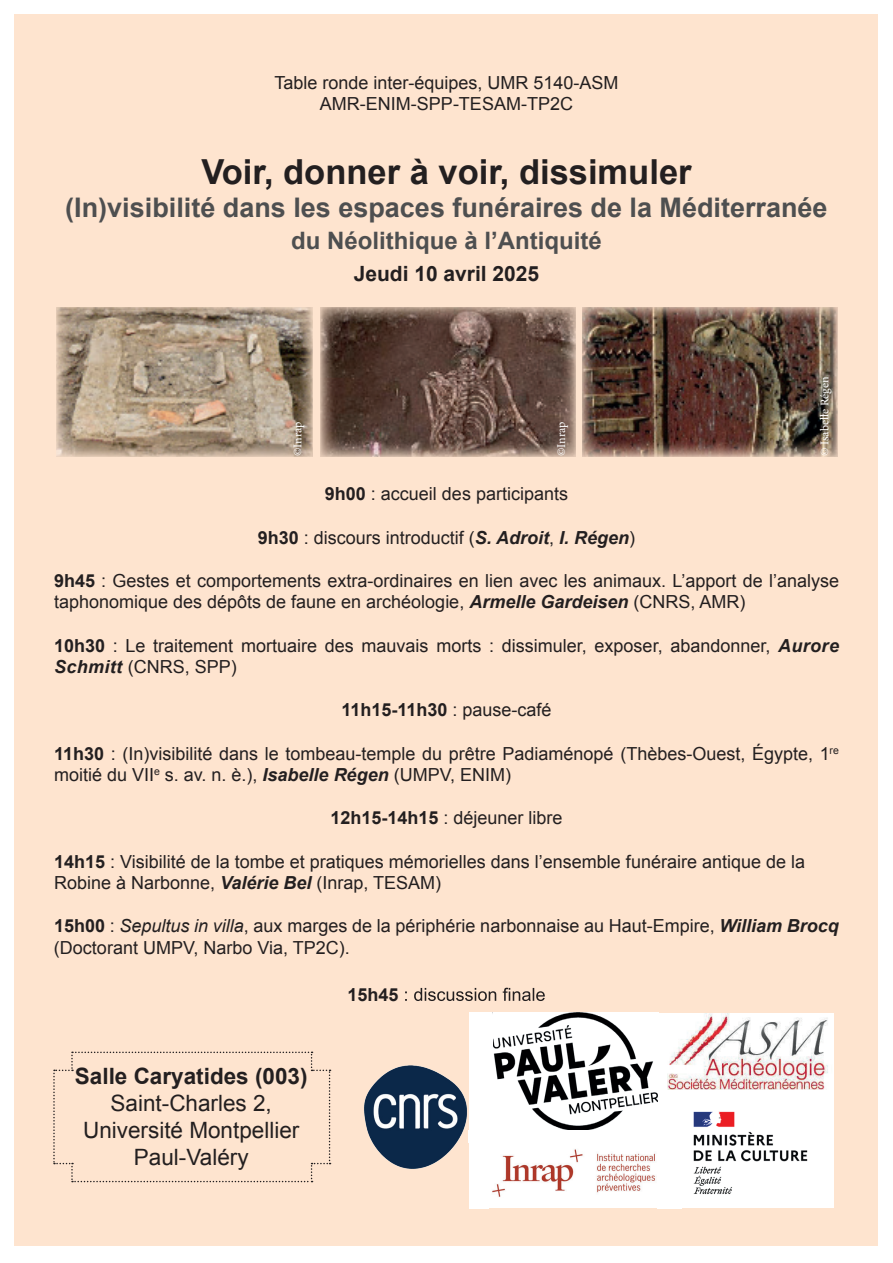
<style>
.page{position:relative;width:893px;height:1263px;background:#fff}
.page>*{position:absolute;margin:0;border:0;box-sizing:border-box;transform-origin:0 0}
.t1{font:700 34.5px "Arial";color:#231f20}
.t2{font:700 27px "Arial";color:#4e4f50}
.t3{font:700 24px "Arial";color:#4e4f50}
.t4{font:22.5px/27px "Arial";color:#231f20;text-align:center}
.t5{font:700 22.5px "Arial";color:#231f20}
.t6{font:700 21px "Arial";color:#231f20}
.t7{font:18px/21.6px "Arial";color:#231f20}
.t8{font:700 18px "Arial";color:#231f20}
.t9{font:12px "Minion Pro";color:#fff}
.s1{font-weight:700}
.s2{font-weight:700;font-style:italic}
.s3{font-weight:400}
.s4{font-style:italic}
</style>
<div class="page">
<div style="left:15px;top:15px;width:863px;height:1231px;background:#fee4cf"></div>
<svg style="left:53px;top:1051px;width:278px;height:131px"></svg>
<img style="left:666px;top:1013px;width:168px;height:78px">
<img style="left:364px;top:1065px;width:103px;height:104px">
<img style="left:489px;top:1143px;width:168px;height:65px">
<img style="left:682px;top:1103px;width:131px;height:105px">
<svg style="left:405px;top:988px;width:140px;height:13px"></svg>
<img style="left:321px;top:307px;width:255px;height:149px">
<img style="left:57px;top:307px;width:255px;height:149px">
<img style="left:582px;top:307px;width:255px;height:149px">
<img style="left:469px;top:1013px;width:189px;height:117px">
<div style="left:468px;top:1130px;width:189px;height:13px;background:#fff"></div>
<div style="left:469px;top:1123px;width:20px;height:85px;background:#fff"></div>
<div style="left:657px;top:1103px;width:25px;height:105px;background:#fff"></div>
<img style="left:658px;top:1013px;width:8px;height:90px">
<div style="left:666px;top:1091px;width:168px;height:12px;background:#fff"></div>
<div style="left:813px;top:1100px;width:21px;height:108px;background:#fff"></div>
<p class="t7" style="left:274px;top:72px;width:346px;text-align:center">Table ronde inter-équipes, UMR 5140-ASM<br>AMR-ENIM-SPP-TESAM-TP2C</p>
<h1 class="t1" style="left:201px;top:149px;width:492px">Voir, donner à voir, dissimuler</h1>
<h2 class="t2" style="left:65px;top:189px;width:764px">(In)visibilité dans les espaces funéraires de la Méditerranée</h2>
<h3 class="t3" style="left:291px;top:225px;width:312px">du Néolithique à l’Antiquité</h3>
<p class="t6" style="left:354px;top:260px;width:187px">Jeudi 10 avril 2025</p>
<p class="t9" style="left:290px;top:456px;width:36px;rotate:-90deg">©Inrap</p>
<p class="t9" style="left:553px;top:456px;width:36px;rotate:-90deg">©Inrap</p>
<p class="t9" style="left:817px;top:456px;width:81px;rotate:-90deg">© Isabelle Régen</p>
<p class="t7" style="left:325px;top:483px;width:245px"><span class="s1">9h00</span> : accueil des participants</p>
<p class="t7" style="left:258px;top:527px;width:379px"><span class="s1">9h30</span> : discours introductif (<span class="s2">S. Adroit</span>, <span class="s2">I. Régen</span>)</p>
<p class="t7" style="left:54px;top:570px;width:786px"><span class="s1">9h45</span> : Gestes et comportements extra-ordinaires en lien avec les animaux. L’apport de l’analyse taphonomique des dépôts de faune en archéologie, <span class="s2">Armelle Gardeisen</span> (CNRS, AMR)</p>
<p class="t7" style="left:54px;top:635px;width:786px"><span class="s1">10h30</span> : Le traitement mortuaire des mauvais morts : dissimuler, exposer, abandonner, <span class="s2">Aurore<br>Schmitt</span> (CNRS, SPP)</p>
<p class="t8" style="left:341px;top:698px;width:212px">11h15-11h30 <span class="s3">: pause-café</span></p>
<p class="t7" style="left:54px;top:743px;width:786px"><span class="s1">11h30</span> : (In)visibilité dans le tombeau-temple du prêtre Padiaménopé (Thèbes-Ouest, Égypte, 1<sup>re </sup>moitié du VII<sup>e</sup> s. av. n. è.), <span class="s2">Isabelle Régen</span> (UMPV, ENIM)</p>
<p class="t7" style="left:330px;top:807px;width:234px"><span class="s1">12h15-14h15</span> : déjeuner libre</p>
<p class="t7" style="left:54px;top:851px;width:753px"><span class="s1">14h15</span> : Visibilité de la tombe et pratiques mémorielles dans l’ensemble funéraire antique de la<br>Robine à Narbonne, <span class="s2">Valérie Bel</span> (Inrap, TESAM)</p>
<p class="t7" style="left:54px;top:915px;width:786px"><span class="s1">15h00</span> : <span class="s4">Sepultus in villa</span>, aux marges de la périphérie narbonnaise au Haut-Empire, <span class="s2">William Brocq </span>(Doctorant UMPV, Narbo Via, TP2C).</p>
<p class="t8" style="left:347px;top:983px;width:53px">15h45</p>
<p class="t5" style="left:75px;top:1062px;width:234px">Salle Caryatides (003)</p>
<p class="t4" style="left:83px;top:1090px;width:218px">Saint-Charles 2,<br>Université Montpellier<br>Paul-Valéry</p>
</div>
